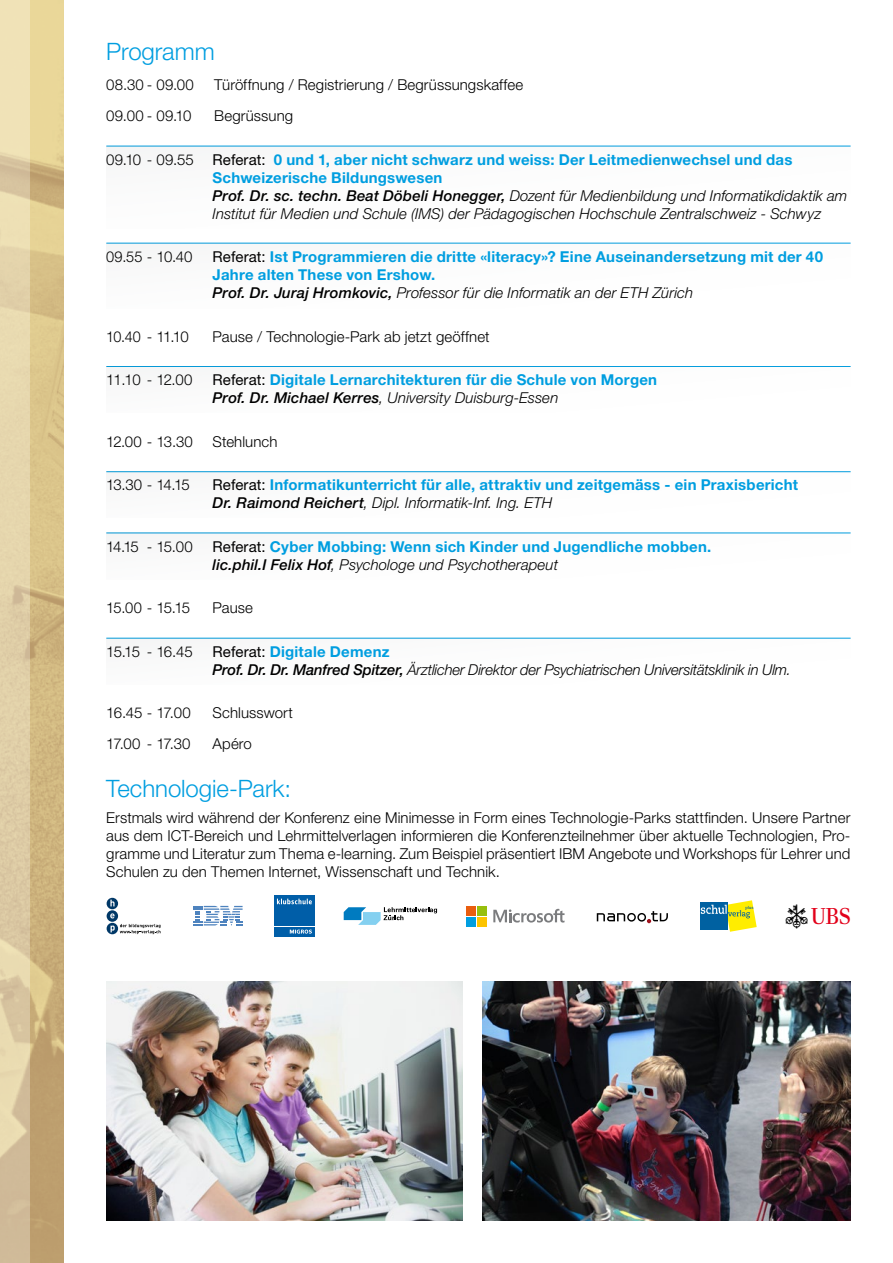
<style>
.page{position:relative;width:893px;height:1263px;background:#fff}
.page>*{position:absolute;margin:0;border:0;box-sizing:border-box;transform-origin:0 0}
.t1{font:300 24px "Helvetica Neue LT Std";letter-spacing:-.005em;color:#009ee0}
.t2{font:22.35px "UBS Logo New";color:#000}
.t3{font:300 15px/18px "Helvetica Neue LT Std";letter-spacing:.005em;color:#000;text-align:justify}
.t4{font:700 15px/18px "Helvetica Neue LT Std";letter-spacing:.015em;color:#009ee0}
.t5{font:italic 300 15px/18px "Helvetica Neue LT Std";color:#000}
.t6{font:300 15px "Helvetica Neue LT Std";letter-spacing:.005em;color:#000;scale:.96 1}
.s1{font-weight:400;font-style:normal}
.s2{font-weight:700;font-style:normal;color:#009ee0}
.s3{font-weight:500}
.s4{font-weight:400;color:#000}
.s5{font-weight:500;font-style:italic;color:#000}
.s6{font-weight:300;font-style:italic;color:#000}
.s7{color:#e2001a}
</style>
<div class="page">
<img style="left:30px;top:0;width:34px;height:1263px">
<img style="left:107px;top:981px;width:356px;height:239px">
<img style="left:482px;top:981px;width:368px;height:239px">
<hr style="left:106px;top:146px;width:745px;height:1px;background:#009ee0">
<hr style="left:106px;top:243px;width:745px;height:1px;background:#009ee0">
<hr style="left:106px;top:366px;width:745px;height:1px;background:#009ee0">
<hr style="left:106px;top:471px;width:745px;height:1px;background:#009ee0">
<hr style="left:106px;top:533px;width:745px;height:1px;background:#009ee0">
<hr style="left:106px;top:638px;width:745px;height:1px;background:#009ee0">
<svg style="left:193px;top:906px;width:50px;height:19px"></svg>
<div style="left:274px;top:927px;width:41px;height:9px;background:#005ea8"></div>
<div style="left:274px;top:896px;width:41px;height:30px;background:#005ea8"></div>
<svg style="left:290px;top:929px;width:22px;height:5px"></svg>
<svg style="left:277px;top:899px;width:35px;height:5px"></svg>
<div style="left:700px;top:902px;width:27px;height:28px;background:#0061a1"></div>
<svg style="left:701px;top:900px;width:56px;height:32px"></svg>
<svg style="left:344px;top:907px;width:93px;height:18px"></svg>
<div style="left:107px;top:898px;width:11px;height:11px;background:#003867;border-radius:50%"></div>
<svg style="left:107px;top:910px;width:11px;height:12px"></svg>
<svg style="left:107px;top:923px;width:11px;height:11px"></svg>
<svg style="left:110px;top:900px;width:5px;height:6px"></svg>
<svg style="left:110px;top:913px;width:5px;height:5px"></svg>
<svg style="left:111px;top:924px;width:49px;height:10px"></svg>
<svg style="left:493px;top:909px;width:71px;height:13px"></svg>
<div style="left:466px;top:905px;width:10px;height:10px;background:#e95d0f"></div>
<div style="left:477px;top:905px;width:10px;height:10px;background:#97bf0d"></div>
<div style="left:466px;top:916px;width:10px;height:10px;background:#009ee0"></div>
<div style="left:477px;top:916px;width:10px;height:10px;background:#fcc400"></div>
<svg style="left:597px;top:911px;width:71px;height:12px"></svg>
<svg style="left:0;top:0;width:30px;height:1263px;background:#e1d1a9"></svg>
<h1 class="t1" style="left:106px;top:36px;width:110px">Programm</h1>
<p class="t3" style="left:106px;top:76px;width:89px">08.30 - 09.00</p>
<p class="t3" style="left:214px;top:76px;width:310px">Türöffnung / Registrierung / Begrüssungskaffee</p>
<p class="t3" style="left:106px;top:107px;width:87px">09.00 - 09.10</p>
<p class="t3" style="left:214px;top:107px;width:80px">Begrüssung</p>
<p class="t3" style="left:106px;top:150px;width:89px">09.10 - 09.55</p>
<p class="t5" style="left:213px;top:150px;width:636px"><span class="s1">Referat:</span> <span class="s2">0 und 1, aber nicht schwarz und weiss: Der Leitmedienwechsel und das Schweizerische Bildungswesen<br></span><span class="s3">Prof. Dr. sc. techn. Beat Döbeli Honegger,</span> Dozent für Medienbildung und Informatikdidaktik am Institut für Medien und Schule (IMS) der Pädagogischen Hochschule Zentralschweiz - Schwyz</p>
<p class="t3" style="left:106px;top:248px;width:88px">09.55 - 10.40</p>
<p class="t4" style="left:213px;top:248px;width:612px"><span class="s4">Referat:</span> Ist Programmieren die dritte «literacy»? Eine Auseinandersetzung mit der 40<br>Jahre alten These von Ershow.<br><span class="s5">Prof. Dr. Juraj Hromkovic,</span> <span class="s6">Professor für die Informatik an der ETH Zürich</span></p>
<p class="t6" style="left:106px;top:327px;width:87px">10.40 - 11.10</p>
<p class="t3" style="left:213px;top:327px;width:278px">Pause / Technologie-Park ab jetzt geöffnet</p>
<p class="t3" style="left:106px;top:371px;width:88px">11.10 - 12.00</p>
<p class="t4" style="left:213px;top:371px;width:446px"><span class="s4">Referat:</span> Digitale Lernarchitekturen für die Schule von Morgen<br><span class="s5">Prof. Dr. Michael Kerres</span><span class="s6">, University Duisburg-Essen</span></p>
<p class="t3" style="left:106px;top:432px;width:88px">12.00 - 13.30</p>
<p class="t3" style="left:213px;top:432px;width:66px">Stehlunch</p>
<p class="t3" style="left:106px;top:476px;width:85px">13.30 - 14.15</p>
<p class="t4" style="left:213px;top:476px;width:587px"><span class="s4">Referat:</span> Informatikunterricht für alle, attraktiv und zeitgemäss - ein Praxisbericht<br><span class="s5">Dr. Raimond Reichert</span><span class="s6">, Dipl. Informatik-Inf. Ing. ETH</span></p>
<p class="t3" style="left:106px;top:537px;width:88px">14.15 - 15.00</p>
<p class="t4" style="left:213px;top:537px;width:500px"><span class="s4">Referat:</span> Cyber Mobbing: Wenn sich Kinder und Jugendliche mobben. <span class="s5">lic.phil.I Felix Hof</span><span class="s6">, Psychologe und Psychotherapeut</span></p>
<p class="t3" style="left:106px;top:599px;width:85px">15.00 - 15.15</p>
<p class="t3" style="left:213px;top:599px;width:42px">Pause</p>
<p class="t3" style="left:106px;top:642px;width:88px">15.15 - 16.45</p>
<p class="t5" style="left:213px;top:642px;width:580px"><span class="s1">Referat:</span> <span class="s2">Digitale Demenz<br></span><span class="s3">Prof. Dr. Dr. Manfred Spitzer,</span> Ärztlicher Direktor der Psychiatrischen Universitätsklinik in Ulm.</p>
<p class="t3" style="left:106px;top:704px;width:86px">16.45 - 17.00</p>
<p class="t3" style="left:213px;top:704px;width:82px">Schlusswort</p>
<p class="t3" style="left:106px;top:734px;width:86px">17.00 - 17.30</p>
<p class="t3" style="left:213px;top:734px;width:41px">Apéro</p>
<h1 class="t1" style="left:106px;top:774px;width:186px">Technologie-Park:</h1>
<p class="t3" style="left:106px;top:809px;width:746px">Erstmals wird während der Konferenz eine Minimesse in Form eines Technologie-Parks stattfinden. Unsere Partner aus dem ICT-Bereich und Lehrmittelverlagen informieren die Konferenzteilnehmer über aktuelle Technologien, Pro&shy;gramme und Literatur zum Thema e-learning. Zum Beispiel präsentiert IBM Angebote und Workshops für Lehrer und Schulen zu den Themen Internet, Wissenschaft und Technik.</p>
<h2 class="t2" style="left:786px;top:904px;width:66px">a<span class="s7">b</span></h2>
</div>
